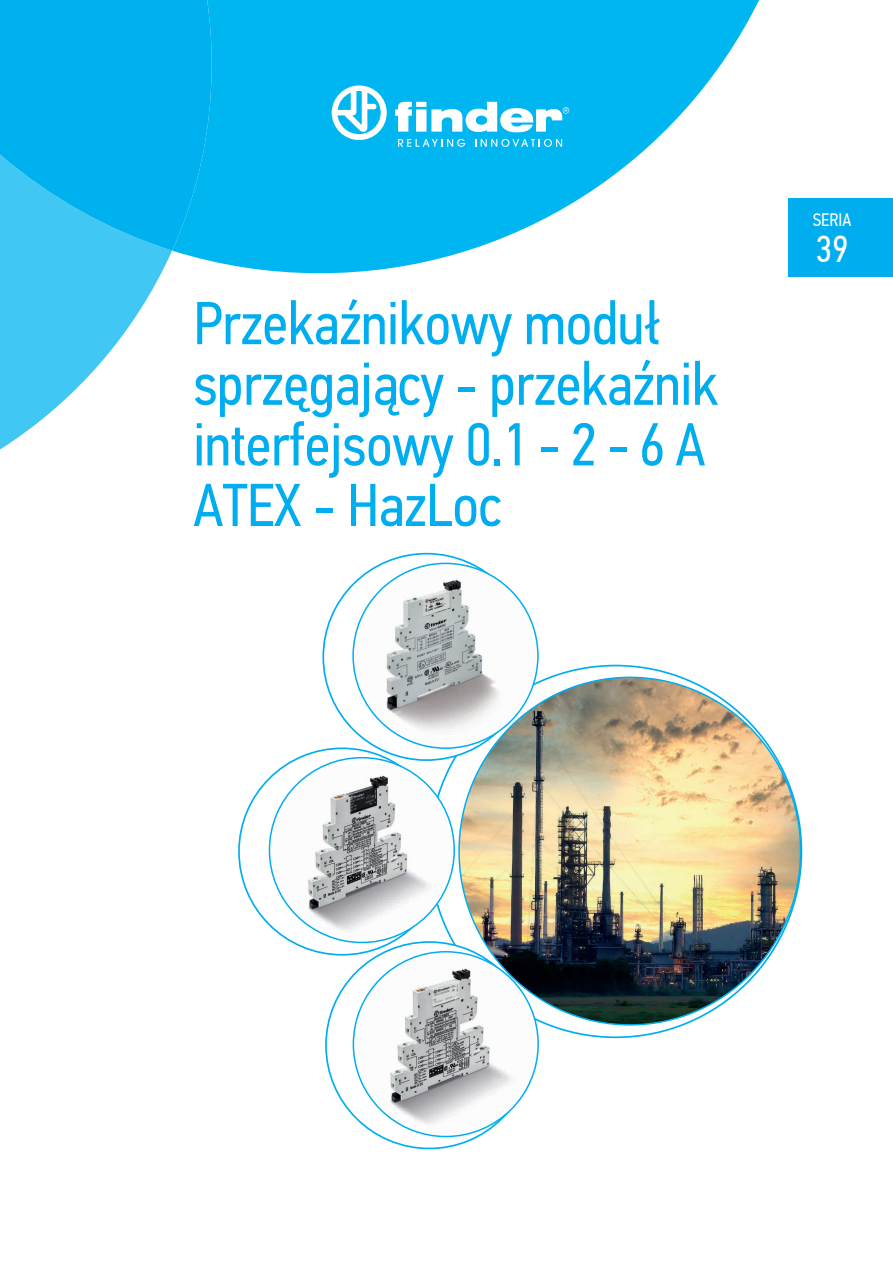
<style>
.page{position:relative;width:893px;height:1263px;background:#fff}
.page>*{position:absolute;margin:0;border:0;box-sizing:border-box;transform-origin:0 0}
.t1{font:60.6px/60.6px "PF Din Text Cond Pro";letter-spacing:-.01em;color:#00aeef}
.t2{font:37.5px "PF Din Text Cond Pro";color:#fff}
.t3{font:18px "PF Din Text Cond Pro";color:#fff}
</style>
<div class="page">
<div style="left:788px;top:198px;width:105px;height:78px;background:#00aeef"></div>
<svg style="left:173px;top:0;width:586px;height:273px;fill:#00b6f0"></svg>
<svg style="left:0;top:251px;width:172px;height:198px;fill:#40c7f4"></svg>
<svg style="left:0;top:0;width:212px;height:251px;background:#08b4ef"></svg>
<svg style="left:547px;top:665px;width:255px;height:373px"></svg>
<svg style="left:238px;top:553px;width:301px;height:596px"></svg>
<img style="left:458px;top:676px;width:343px;height:349px">
<svg style="left:332px;top:85px;width:55px;height:55px"></svg>
<svg style="left:398px;top:139px;width:67px;height:8px"></svg>
<svg style="left:475px;top:139px;width:87px;height:8px"></svg>
<svg style="left:395px;top:102px;width:174px;height:30px"></svg>
<p class="t1" style="left:193px;top:293px;width:527px">Przekaźnikowy moduł sprzęgający - przekaźnik interfejsowy 0.1 - 2 - 6 A<br>ATEX - HazLoc</p>
<p class="t3" style="left:813px;top:209px;width:40px">SЕRIA</p>
<p class="t2" style="left:815px;top:227px;width:34px">39</p>
</div>
